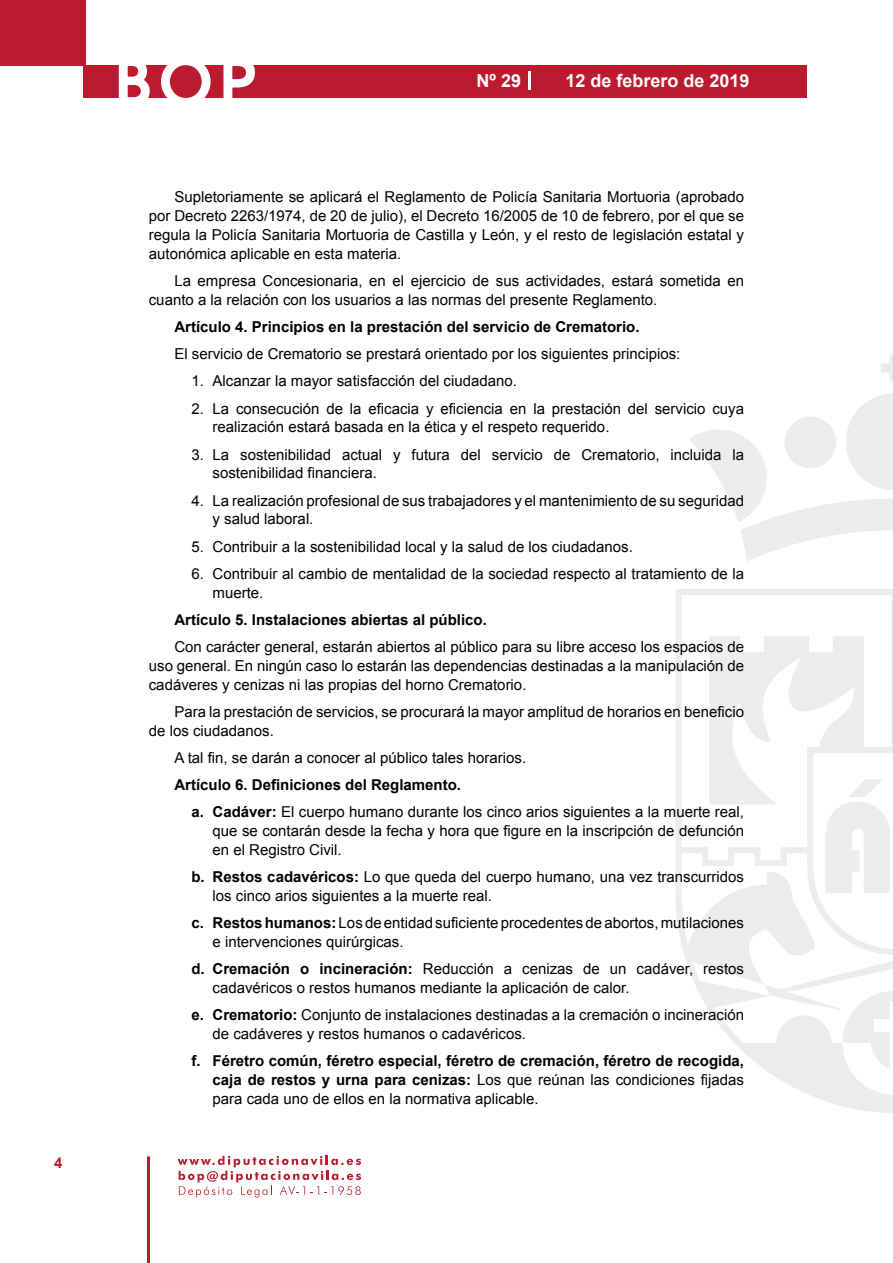
<style>
.page{position:relative;width:893px;height:1263px;background:#fff}
.page>*{position:absolute;margin:0;border:0;box-sizing:border-box;transform-origin:0 0}
.t1{font:500 61.5px "Avant Garde";color:#fff}
.t2{font:700 18px "Arial";color:#fff}
.t3{font:15px/18.8px "Arial";color:#000}
.t4{font:700 15px/18.8px "Arial";color:#000;text-align:justify}
.t5{font:700 15px "Arial";color:#ba1b2f}
.s1{font-weight:700}
.s2{font-weight:400}
</style>
<div class="page">
<svg style="left:178px;top:1156px;width:183px;height:41px"></svg>
<hr style="left:147px;top:1156px;width:3px;height:107px;background:#ba1b2f">
<div style="left:0;top:0;width:85px;height:66px;background:#ba1b2f"></div>
<div style="left:84px;top:65px;width:723px;height:33px;background:#ba1b2f"></div>
<svg style="left:118px;top:65px;width:32px;height:33px"></svg>
<svg style="left:161px;top:65px;width:50px;height:33px"></svg>
<svg style="left:223px;top:65px;width:32px;height:33px"></svg>
<svg style="left:529px;top:71px;width:2px;height:19px"></svg>
<svg style="left:881px;top:355px;width:12px;height:27px"></svg>
<svg style="left:690px;top:393px;width:203px;height:168px"></svg>
<svg style="left:676px;top:589px;width:217px;height:524px"></svg>
<svg style="left:764px;top:984px;width:129px;height:86px"></svg>
<svg style="left:825px;top:779px;width:66px;height:114px"></svg>
<p class="t5" style="left:54px;top:1153px;width:10px">4</p>
<h1 class="t1" style="left:115px;top:44px;width:141px">BOP</h1>
<p class="t2" style="left:477px;top:69px;width:46px">Nº 29</p>
<p class="t2" style="left:565px;top:69px;width:186px">12 de febrero de 2019</p>
<p class="t3" style="left:149px;top:188px;width:597px;text-align:justify;text-indent:26px">Supletoriamente se aplicará el Reglamento de Policía Sanitaria Mortuoria (aprobado por Decreto 2263/1974, de 20 de julio), el Decreto 16/2005 de 10 de febrero, por el que se regula la Policía Sanitaria Mortuoria de Castilla y León, y el resto de legislación estatal y autonómica aplicable en esta materia.</p>
<p class="t3" style="left:149px;top:271px;width:597px;text-indent:26px">La empresa Concesionaria, en el ejercicio de sus actividades, estará sometida en cuanto a la relación con los usuarios a las normas del presente Reglamento.</p>
<p class="t4" style="left:174px;top:318px;width:467px">Artículo 4. Principios en la prestación del servicio de Crematorio.</p>
<p class="t3" style="left:174px;top:345px;width:508px">El servicio de Crematorio se prestará orientado por los siguientes principios:</p>
<p class="t3" style="left:191px;top:372px;width:327px">1. Alcanzar la mayor satisfacción del ciudadano.</p>
<p class="t3" style="left:213px;top:399px;width:533px;text-indent:-21px">2. La consecución de la eficacia y eficiencia en la prestación del servicio cuya realización estará basada en la ética y el respeto requerido.</p>
<p class="t3" style="left:213px;top:445px;width:533px;text-indent:-21px">3. La sostenibilidad actual y futura del servicio de Crematorio, incluida la sostenibilidad financiera.</p>
<p class="t3" style="left:213px;top:491px;width:533px;text-indent:-21px">4. La realización profesional de sus trabajadores y el mantenimiento de su seguridad y salud laboral.</p>
<p class="t3" style="left:191px;top:537px;width:443px">5. Contribuir a la sostenibilidad local y la salud de los ciudadanos.</p>
<p class="t3" style="left:213px;top:564px;width:533px;text-indent:-21px">6. Contribuir al cambio de mentalidad de la sociedad respecto al tratamiento de la muerte.</p>
<p class="t4" style="left:174px;top:611px;width:314px">Artículo 5. Instalaciones abiertas al público.</p>
<p class="t3" style="left:149px;top:638px;width:597px;text-align:justify;text-indent:26px">Con carácter general, estarán abiertos al público para su libre acceso los espacios de uso general. En ningún caso lo estarán las dependencias destinadas a la manipulación de cadáveres y cenizas ni las propias del horno Crematorio.</p>
<p class="t3" style="left:149px;top:702px;width:597px;text-indent:26px">Para la prestación de servicios, se procurará la mayor amplitud de horarios en beneficio de los ciudadanos.</p>
<p class="t3" style="left:174px;top:748px;width:353px">A tal fin, se darán a conocer al público tales horarios.</p>
<p class="t3" style="left:191px;top:771px;width:554px;line-height:27.3px;text-indent:-17px"><span class="s1">Artículo 6. Definiciones del Reglamento.<br>a. Cadáver:</span> El cuerpo humano durante los cinco arios siguientes a la muerte real,</p>
<p class="t3" style="left:213px;top:822px;width:533px">que se contarán desde la fecha y hora que figure en la inscripción de defunción en el Registro Civil.</p>
<p class="t3" style="left:213px;top:868px;width:533px;text-indent:-21px"><span class="s1">b. Restos cadavéricos:</span> Lo que queda del cuerpo humano, una vez transcurridos los cinco arios siguientes a la muerte real.</p>
<p class="t3" style="left:213px;top:914px;width:533px;text-indent:-21px"><span class="s1">c. Restos humanos:</span> Los de entidad suficiente procedentes de abortos, mutilaciones e intervenciones quirúrgicas.</p>
<p class="t3" style="left:213px;top:960px;width:533px;text-indent:-21px"><span class="s1">d. Cremación o incineración:</span> Reducción a cenizas de un cadáver, restos cadavéricos o restos humanos mediante la aplicación de calor.</p>
<p class="t3" style="left:213px;top:1006px;width:533px;text-indent:-21px"><span class="s1">e. Crematorio:</span> Conjunto de instalaciones destinadas a la cremación o incineración de cadáveres y restos humanos o cadavéricos.</p>
<p class="t4" style="left:213px;top:1052px;width:533px;text-indent:-21px">f. Féretro común, féretro especial, féretro de cremación, féretro de recogida, caja de restos y urna para cenizas: <span class="s2">Los que reúnan las condiciones fijadas para cada uno de ellos en la normativa aplicable.</span></p>
</div>
